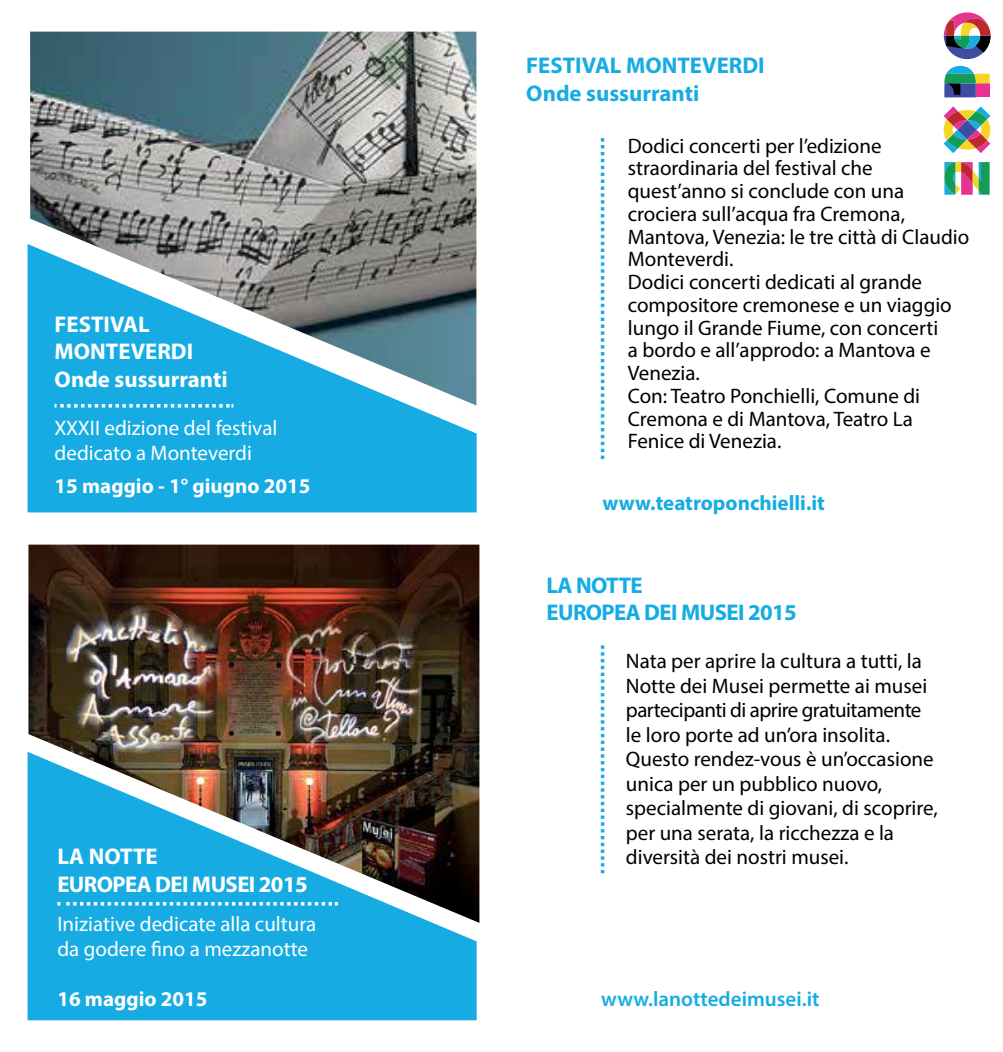
<style>
.page{position:relative;width:1003px;height:1052px;background:#fff}
.page>*{position:absolute;margin:0;border:0;box-sizing:border-box;transform-origin:0 0}
.t1{font:700 22.75px/27.3px "Myriad Pro";color:#fff}
.t2{font:700 22.75px/27.3px "Myriad Pro";color:#16ace3}
.t3{font:700 22.75px/27.3px "Myriad Pro";letter-spacing:-.025em;color:#fff}
.t4{font:700 22.75px/27.3px "Myriad Pro";letter-spacing:-.025em;color:#16ace3}
.t5{font:21px/22.8px "Myriad Pro";color:#000101}
.t6{font:21px/24.5px "Myriad Pro";color:#fff}
.t7{font:700 21px "Myriad Pro";color:#fff}
.t8{font:700 21px "Myriad Pro";color:#16ace3}
.t9{font:600 21px "Myriad Pro";color:#16ace3}
</style>
<div class="page">
<div style="left:28px;top:244px;width:448px;height:268px;background:#16ace3"></div>
<div style="left:28px;top:923px;width:448px;height:97px;background:#16ace3"></div>
<svg style="left:943px;top:106px;width:46px;height:47px"></svg>
<svg style="left:943px;top:12px;width:47px;height:47px"></svg>
<svg style="left:944px;top:66px;width:45px;height:31px"></svg>
<svg style="left:944px;top:162px;width:45px;height:33px"></svg>
<img style="left:30px;top:32px;width:446px;height:373px">
<svg style="left:55px;top:404px;width:178px;height:3px"></svg>
<svg style="left:600px;top:138px;width:4px;height:321px"></svg>
<img style="left:28px;top:544px;width:451px;height:379px">
<svg style="left:600px;top:645px;width:4px;height:228px"></svg>
<p class="t1" style="left:55px;top:310px;width:174px">FESTIVAL<br>MONTEVERDI<br>Onde sussurranti</p>
<p class="t6" style="left:55px;top:415px;width:224px">XXXII edizione del festival dedicato a Monteverdi</p>
<p class="t7" style="left:55px;top:472px;width:257px">15 maggio - 1° giugno 2015</p>
<p class="t3" style="left:57px;top:842px;width:252px">LA NOTTE<br>EUROPEA DEI MUSEI 2015</p>
<p class="t6" style="left:57px;top:911px;width:260px;line-height:25.2px">Iniziative dedicate alla cultura da godere fino a mezzanotte</p>
<p class="t7" style="left:57px;top:985px;width:152px">16 maggio 2015</p>
<p class="t2" style="left:526px;top:51px;width:240px">FESTIVAL MONTEVERDI<br>Onde sussurranti</p>
<p class="t5" style="left:627px;top:134px;width:343px">Dodici concerti per l’edizione straordinaria del festival che quest’anno si conclude con una crociera sull’acqua fra Cremona,<br>Mantova, Venezia: le tre città di Claudio<br>Monteverdi.<br>Dodici concerti dedicati al grande compositore cremonese e un viaggio lungo il Grande Fiume, con concerti<br>a bordo e all’approdo: a Mantova e<br>Venezia.<br>Con: Teatro Ponchielli, Comune di<br>Cremona e di Mantova, Teatro La<br>Fenice di Venezia.</p>
<p class="t8" style="left:602px;top:489px;width:224px">www.teatroponchielli.it</p>
<p class="t4" style="left:546px;top:570px;width:252px">LA NOTTE<br>EUROPEA DEI MUSEI 2015</p>
<p class="t5" style="left:625px;top:648px;width:313px;line-height:24.5px">Nata per aprire la cultura a tutti, la Notte dei Musei permette ai musei partecipanti di aprire gratuitamente le loro porte ad un’ora insolita.<br>Questo rendez-vous è un’occasione unica per un pubblico nuovo, specialmente di giovani, di scoprire, per una serata, la ricchezza e la diversità dei nostri musei.</p>
<p class="t9" style="left:601px;top:985px;width:220px">www.lanottedeimusei.it</p>
</div>
